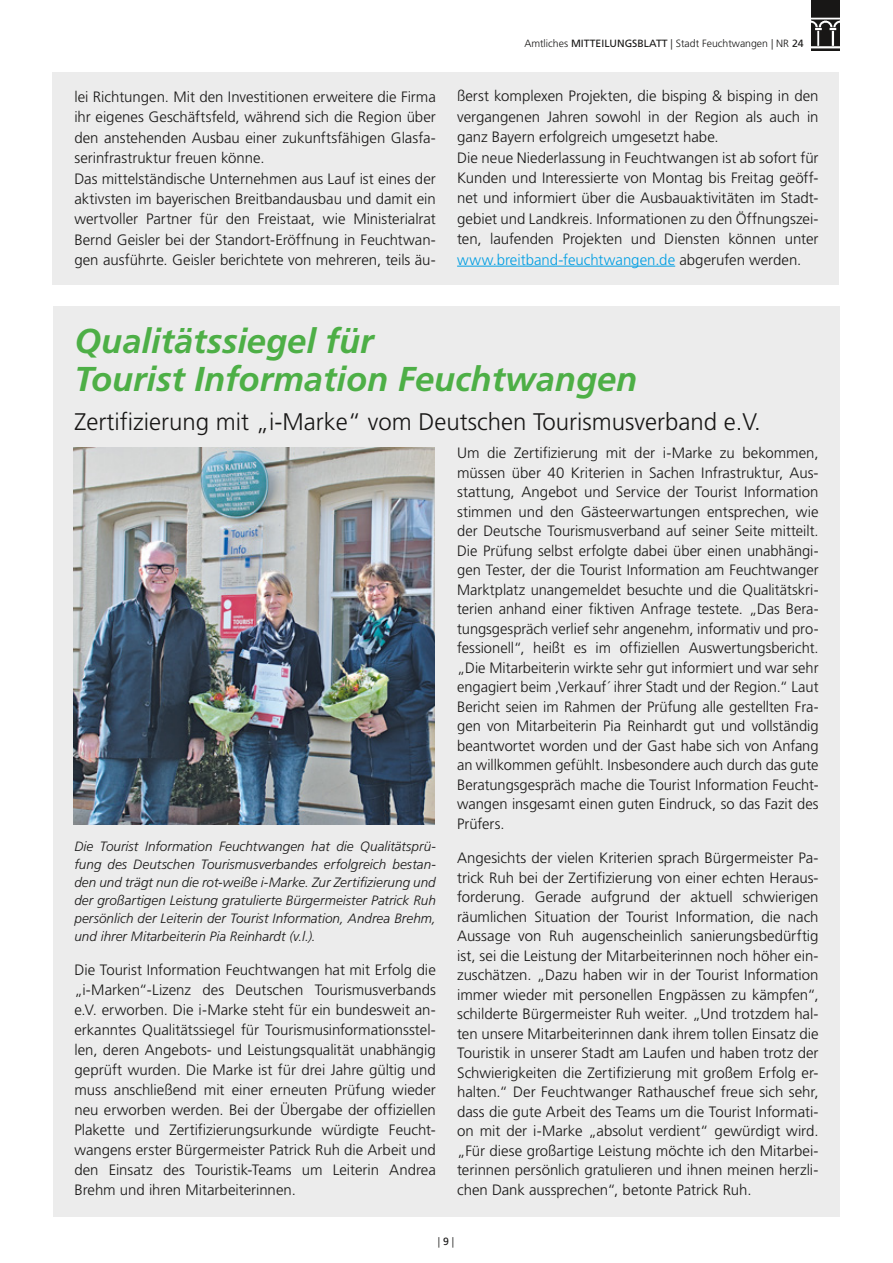
<style>
.page{position:relative;width:893px;height:1263px;background:#fff}
.page>*{position:absolute;margin:0;border:0;box-sizing:border-box;transform-origin:0 0}
.t1{font:italic 700 34.5px/37.5px "Frutiger";color:#4daf46}
.t2{font:300 24px "Frutiger";color:#181716}
.t3{font:300 15px/19.5px "Frutiger";color:#181716;text-align:justify}
.t4{font:italic 300 13.5px/18px "Frutiger";color:#181716;text-align:justify}
.t5{font:300 10.5px "Frutiger";color:#181716}
.s1{font-weight:400}
.s2{color:#009ee3}
</style>
<div class="page">
<img style="left:812px;top:0;width:28px;height:51px">
<div style="left:53px;top:306px;width:787px;height:910px;background:#ececec"></div>
<div style="left:53px;top:72px;width:786px;height:213px;background:#ececec"></div>
<img style="left:73px;top:447px;width:362px;height:377px">
<hr style="left:457px;top:266px;width:218px;height:1px;background:#009ee3">
<p class="t5" style="left:524px;top:37px;width:281px">Amtliches <span class="s1">MITTEILUNGSBLATT</span> | Stadt Feuchtwangen | NR <span class="s1">24</span></p>
<p class="t3" style="left:74px;top:87px;width:363px;line-height:20.4px;text-align:left">lei Richtungen. Mit den Investitionen erweitere die Firma ihr eigenes Geschäftsfeld, während sich die Region über den anstehenden Ausbau einer zukunftsfähigen Glasfa&shy;serinfrastruktur freuen könne.<br>Das mittelständische Unternehmen aus Lauf ist eines der aktivsten im bayerischen Breitbandausbau und damit ein wertvoller Partner für den Freistaat, wie Ministerialrat Bernd Geisler bei der Standort-Eröffnung in Feuchtwan&shy;gen ausführte. Geisler berichtete von mehreren, teils äu-</p>
<p class="t3" style="left:457px;top:86px;width:363px;line-height:20.4px;text-align:left">ßerst komplexen Projekten, die bisping &amp; bisping in den vergangenen Jahren sowohl in der Region als auch in ganz Bayern erfolgreich umgesetzt habe.<br>Die neue Niederlassung in Feuchtwangen ist ab sofort für Kunden und Interessierte von Montag bis Freitag geöff&shy;net und informiert über die Ausbauaktivitäten im Stadt&shy;gebiet und Landkreis. Informationen zu den Öffnungszei&shy;ten, laufenden Projekten und Diensten können unter <span class="s2">www.breitband-feuchtwangen.de</span> abgerufen werden.</p>
<h1 class="t1" style="left:74px;top:322px;width:564px">Qualitätssiegel für<br>Tourist Information Feuchtwangen</h1>
<h2 class="t2" style="left:74px;top:408px;width:688px">Zertifizierung mit „i-Marke“ vom Deutschen Tourismusverband e.V.</h2>
<p class="t4" style="left:74px;top:837px;width:363px">Die Tourist Information Feuchtwangen hat die Qualitätsprü&shy;fung des Deutschen Tourismusverbandes erfolgreich bestan&shy;den und trägt nun die rot-weiße i-Marke. Zur Zertifizierung und der großartigen Leistung gratulierte Bürgermeister Patrick Ruh persönlich der Leiterin der Tourist Information, Andrea Brehm, und ihrer Mitarbeiterin Pia Reinhardt (v.l.).</p>
<p class="t3" style="left:74px;top:960px;width:363px;line-height:20px">Die Tourist Information Feuchtwangen hat mit Erfolg die „i-Marken“-Lizenz des Deutschen Tourismusverbands e.V. erworben. Die i-Marke steht für ein bundesweit an&shy;erkanntes Qualitätssiegel für Tourismusinformationsstel&shy;len, deren Angebots- und Leistungsqualität unabhängig geprüft wurden. Die Marke ist für drei Jahre gültig und muss anschließend mit einer erneuten Prüfung wieder neu erworben werden. Bei der Übergabe der offiziellen Plakette und Zertifizierungsurkunde würdigte Feucht&shy;wangens erster Bürgermeister Patrick Ruh die Arbeit und den Einsatz des Touristik-Teams um Leiterin Andrea Brehm und ihren Mitarbeiterinnen.</p>
<p class="t3" style="left:457px;top:444px;width:363px">Um die Zertifizierung mit der i-Marke zu bekommen, müssen über 40 Kriterien in Sachen Infrastruktur, Aus&shy;stattung, Angebot und Service der Tourist Information stimmen und den Gästeerwartungen entsprechen, wie der Deutsche Tourismusverband auf seiner Seite mitteilt.<br>Die Prüfung selbst erfolgte dabei über einen unabhängi&shy;gen Tester, der die Tourist Information am Feuchtwanger Marktplatz unangemeldet besuchte und die Qualitätskri&shy;terien anhand einer fiktiven Anfrage testete. „Das Bera&shy;tungsgespräch verlief sehr angenehm, informativ und pro&shy;fessionell“, heißt es im offiziellen Auswertungsbericht. „Die Mitarbeiterin wirkte sehr gut informiert und war sehr engagiert beim ,Verkauf´ ihrer Stadt und der Region.“ Laut Bericht seien im Rahmen der Prüfung alle gestellten Fra&shy;gen von Mitarbeiterin Pia Reinhardt gut und vollständig beantwortet worden und der Gast habe sich von Anfang an willkommen gefühlt. Insbesondere auch durch das gute Beratungsgespräch mache die Tourist Information Feucht&shy;wangen insgesamt einen guten Eindruck, so das Fazit des Prüfers.</p>
<p class="t3" style="left:457px;top:849px;width:363px">Angesichts der vielen Kriterien sprach Bürgermeister Pa&shy;trick Ruh bei der Zertifizierung von einer echten Heraus&shy;forderung. Gerade aufgrund der aktuell schwierigen räumlichen Situation der Tourist Information, die nach Aussage von Ruh augenscheinlich sanierungsbedürftig ist, sei die Leistung der Mitarbeiterinnen noch höher ein&shy;zuschätzen. „Dazu haben wir in der Tourist Information immer wieder mit personellen Engpässen zu kämpfen“, schilderte Bürgermeister Ruh weiter. „Und trotzdem hal&shy;ten unsere Mitarbeiterinnen dank ihrem tollen Einsatz die Touristik in unserer Stadt am Laufen und haben trotz der Schwierigkeiten die Zertifizierung mit großem Erfolg er&shy;halten.“ Der Feuchtwanger Rathauschef freue sich sehr, dass die gute Arbeit des Teams um die Tourist Informati&shy;on mit der i-Marke „absolut verdient“ gewürdigt wird. „Für diese großartige Leistung möchte ich den Mitarbei&shy;terinnen persönlich gratulieren und ihnen meinen herzli&shy;chen Dank aussprechen“, betonte Patrick Ruh.</p>
<p class="t5" style="left:438px;top:1236px;width:18px">| <span class="s1">9</span> |</p>
</div>
